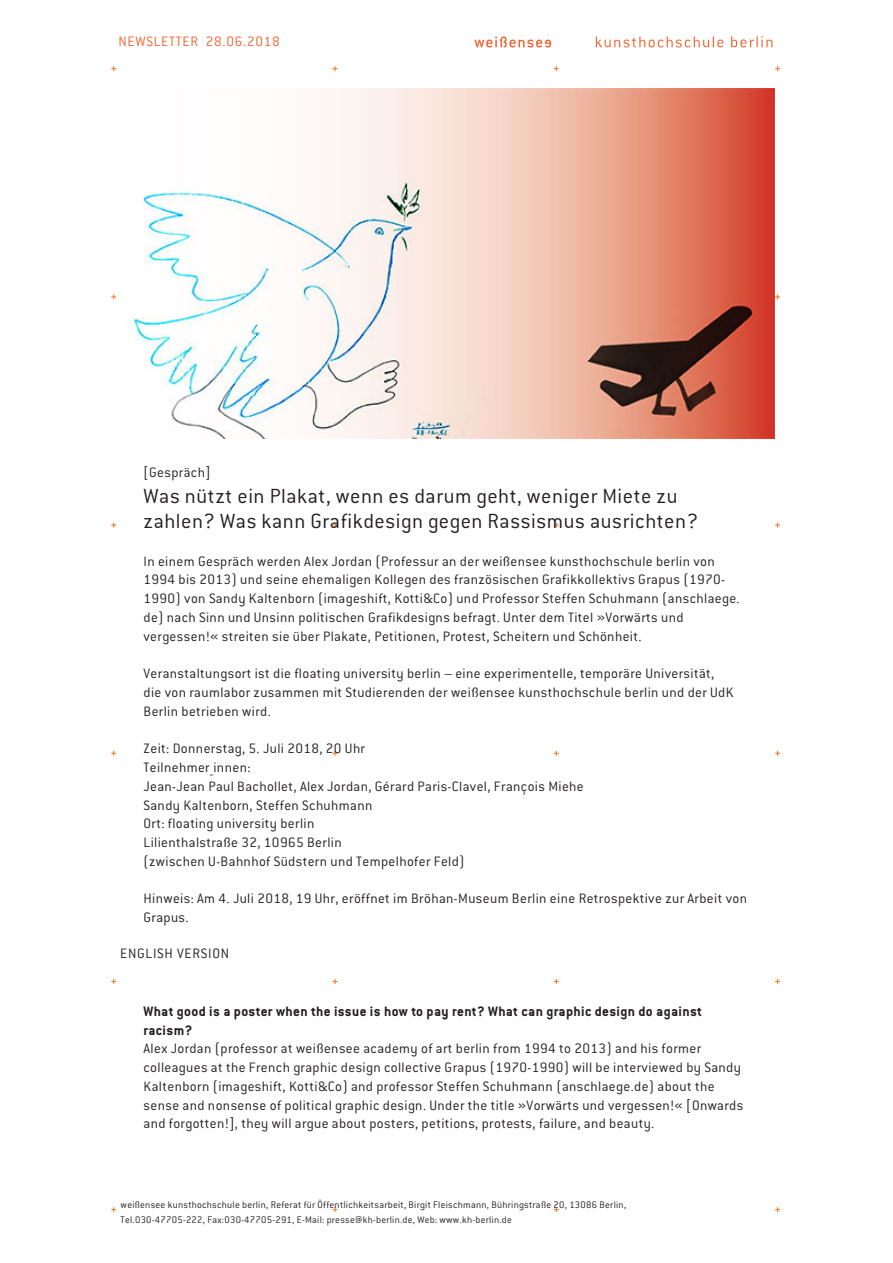
<style>
.page{position:relative;width:893px;height:1263px;background:#fff}
.page>*{position:absolute;margin:0;border:0;box-sizing:border-box;transform-origin:0 0}
.Überschrift{font:300 22.5px "Weissensee Diktator";letter-spacing:.025em;color:#231f20}
.Fließtext{font:300 15px/18.8px "Weissensee Diktator";letter-spacing:.025em;color:#231f20}
.Überschrift_Englisch{font:700 15px/18.8px "Weissensee Diktator";letter-spacing:.025em;color:#231f20}
.t1{font:300 15px "Weissensee Diktator";letter-spacing:.05em;color:#f2642f}
.Fließtext-2{font:300 15px "Weissensee Diktator";letter-spacing:.05em;color:#231f20}
.Kategorie_der_News{font:300 15px "Weissensee Diktator";letter-spacing:.025em;color:#231f20}
.t2{font:300 10.5px/15px "Weissensee Diktator";letter-spacing:.025em;color:#231f20}
</style>
<div class="page">
<svg style="left:474px;top:37px;width:77px;height:11px"></svg>
<svg style="left:596px;top:37px;width:127px;height:11px"></svg>
<svg style="left:731px;top:36px;width:41px;height:11px"></svg>
<img style="left:127px;top:88px;width:647px;height:350px">
<p class="t1" style="left:119px;top:34px;width:163px">NEWSLETTER 28.06.2018</p>
<p class="Kategorie_der_News" style="left:144px;top:464px;width:69px">[Gespräch]</p>
<p class="Überschrift" style="left:144px;top:483px;width:536px">Was nützt ein Plakat, wenn es darum geht, weniger Miete zu</p>
<p class="Überschrift" style="left:144px;top:509px;width:556px">zahlen? Was kann Grafikdesign gegen Rassismus ausrichten?</p>
<p class="Fließtext" style="left:144px;top:552px;width:598px">In einem Gespräch werden Alex Jordan (Professur an der weißensee kunsthochschule berlin von 1994 bis 2013) und seine ehemaligen Kollegen des französischen Grafikkollektivs Grapus (1970- 1990) von Sandy Kaltenborn (imageshift, Kotti&amp;Co) und Professor Steffen Schuhmann (anschlaege. de) nach Sinn und Unsinn politischen Grafikdesigns befragt. Unter dem Titel »Vorwärts und vergessen!« streiten sie über Plakate, Petitionen, Protest, Scheitern und Schönheit.</p>
<p class="Fließtext" style="left:144px;top:664px;width:592px">Veranstaltungsort ist die floating university berlin – eine experimentelle, temporäre Universität, die von raumlabor zusammen mit Studierenden der weißensee kunsthochschule berlin und der UdK<br>Berlin betrieben wird.</p>
<p class="Fließtext" style="left:144px;top:739px;width:223px">Zeit: Donnerstag, 5. Juli 2018, 20 Uhr</p>
<p class="Fließtext" style="left:144px;top:758px;width:109px">Teilnehmer_innen:</p>
<p class="Fließtext" style="left:144px;top:777px;width:442px">Jean-Jean Paul Bachollet, Alex Jordan, Gérard Paris-Clavel, François Miehe</p>
<p class="Fließtext" style="left:144px;top:795px;width:230px">Sandy Kaltenborn, Steffen Schuhmann</p>
<p class="Fließtext" style="left:144px;top:814px;width:172px">Ort: floating university berlin</p>
<p class="Fließtext" style="left:144px;top:833px;width:200px">Lilienthalstraße 32, 10965 Berlin</p>
<p class="Fließtext" style="left:144px;top:852px;width:323px">(zwischen U-Bahnhof Südstern und Tempelhofer Feld)</p>
<p class="Fließtext" style="left:144px;top:889px;width:605px">Hinweis: Am 4. Juli 2018, 19 Uhr, eröffnet im Bröhan-Museum Berlin eine Retrospektive zur Arbeit von<br>Grapus.</p>
<p class="Fließtext-2" style="left:120px;top:945px;width:111px">ENGLISH VERSION</p>
<p class="Überschrift_Englisch" style="left:144px;top:1001px;width:560px">What good is a poster when the issue is how to pay rent? What can graphic design do against racism?</p>
<p class="Fließtext" style="left:144px;top:1039px;width:601px">Alex Jordan (professor at weißensee academy of art berlin from 1994 to 2013) and his former colleagues at the French graphic design collective Grapus (1970-1990) will be interviewed by Sandy Kaltenborn (imageshift, Kotti&amp;Co) and professor Steffen Schuhmann (anschlaege.de) about the sense and nonsense of political graphic design. Under the title »Vorwärts und vergessen!« [Onwards and forgotten!], they will argue about posters, petitions, protests, failure, and beauty.</p>
<p class="t2" style="left:121px;top:1197px;width:507px">weißensee kunsthochschule berlin, Referat für Öffentlichkeitsarbeit, Birgit Fleischmann, Bühringstraße 20, 13086 Berlin,<br>Tel.030-47705-222, Fax:030-47705-291, E-Mail: presse@kh-berlin.de, Web: www.kh-berlin.de</p>
</div>
